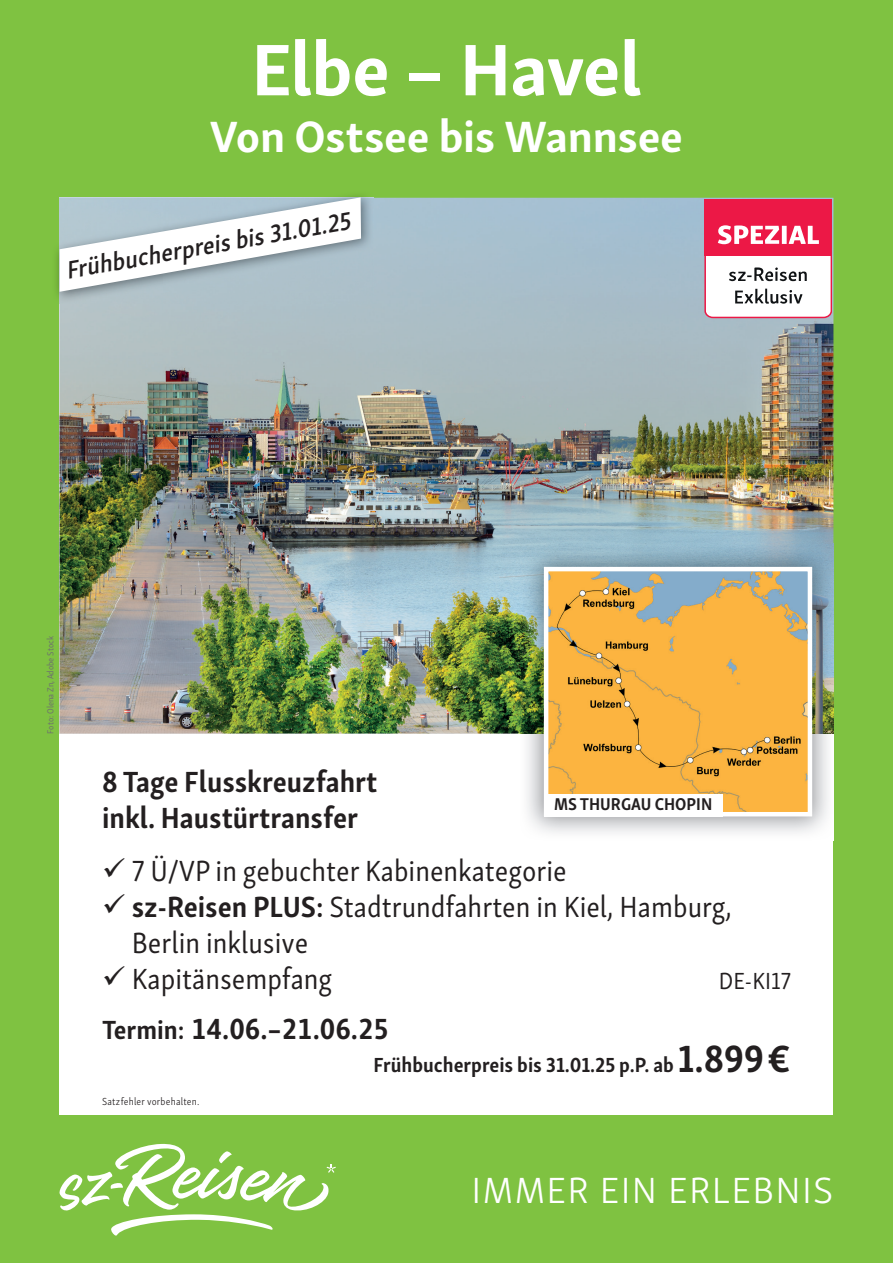
<style>
.page{position:relative;width:893px;height:1263px;background:#7fc241}
.page>*{position:absolute;margin:0;border:0;box-sizing:border-box;transform-origin:0 0}
.t1{font:700 75px "Skolar Sans Latn";letter-spacing:-.01em;color:#fff}
.t2{font:700 45px "Skolar Sans Latn";letter-spacing:-.005em;color:#fff}
.t3{font:300 37.5px "Skolar Sans Latn";letter-spacing:.035em;color:#fff}
.t4{font:30px/36px "Skolar Sans Latn Cn";color:#231f20}
.t5{font:700 30px/36px "Skolar Sans Latn Cn";color:#231f20}
.t6{font:italic 600 25.5px "Skolar Sans Latn Cn";color:#231f20}
.t7{font:24px "Skolar Sans Latn Cn";color:#231f20}
.t8{font:700 21px "Skolar Sans Latn Cn";color:#231f20}
.t9{font:700 17.55px "Skolar Sans Latn Cn";color:#231f20}
.t10{font:300 10.5px "Skolar Sans Latn Cn";letter-spacing:.02em;color:#231f20}
.t11{font:9px "Skolar Sans Latn Cn";color:#6c6d70}
.s1{font-weight:700}
.s2{font-size:27px}
.s3{font-size:39px}
</style>
<div class="page">
<div style="left:60px;top:723px;width:773px;height:391px;background:#fff"></div>
<img style="left:60px;top:198px;width:773px;height:535px">
<svg style="left:60px;top:1143px;width:276px;height:93px"></svg>
<img style="left:520px;top:543px;width:314px;height:297px">
<img style="left:549px;top:572px;width:258px;height:239px">
<div style="left:544px;top:567px;width:268px;height:249px;border:4px solid #fff"></div>
<div style="left:544px;top:794px;width:178px;height:22px;background:#fff"></div>
<img style="left:56px;top:196px;width:317px;height:107px">
<img style="left:60px;top:198px;width:313px;height:105px">
<svg style="left:60px;top:197px;width:301px;height:95px"></svg>
<svg style="left:704px;top:199px;width:128px;height:119px"></svg>
<h1 class="t1" style="left:251px;top:9px;width:392px">Elbe – Havel</h1>
<h2 class="t2" style="left:210px;top:100px;width:475px">Von Ostsee bis Wannsee</h2>
<p class="t6" style="left:62px;top:251px;width:290px;rotate:-10deg">Frühbucherpreis bis 31.01.25</p>
<p class="t11" style="left:44px;top:733px;width:99px;rotate:-90deg">Foto: Olena Zn, Adobe Stock</p>
<p class="t5" style="left:102px;top:761px;width:277px">8 Tage Flusskreuzfahrt inkl. Haustürtransfer</p>
<p class="t4" style="left:102px;top:850px;width:466px">✓ 7 Ü/VP in gebuchter Kabinenkategorie</p>
<p class="t4" style="left:132px;top:886px;width:602px;text-indent:-30px">✓ <span class="s1">sz-Reisen PLUS:</span> Stadtrundfahrten in Kiel, Hamburg,<br>Berlin inklusive</p>
<p class="t4" style="left:102px;top:958px;width:232px">✓ Kapitänsempfang</p>
<p class="t7" style="left:719px;top:962px;width:73px">DE-KI17</p>
<p class="t5" style="left:102px;top:1008px;width:289px"><span class="s2">Termin:</span> 14.06.–21.06.25</p>
<p class="t8" style="left:373px;top:1047px;width:419px">Frühbucherpreis bis 31.01.25 p.P. ab <span class="s3">1.899 €</span></p>
<p class="t9" style="left:554px;top:790px;width:160px">MS THURGAU CHOPIN</p>
<p class="t10" style="left:102px;top:1093px;width:99px">Satzfehler vorbehalten.</p>
<p class="t3" style="left:472px;top:1162px;width:363px">IMMER EIN ERLEBNIS</p>
</div>
